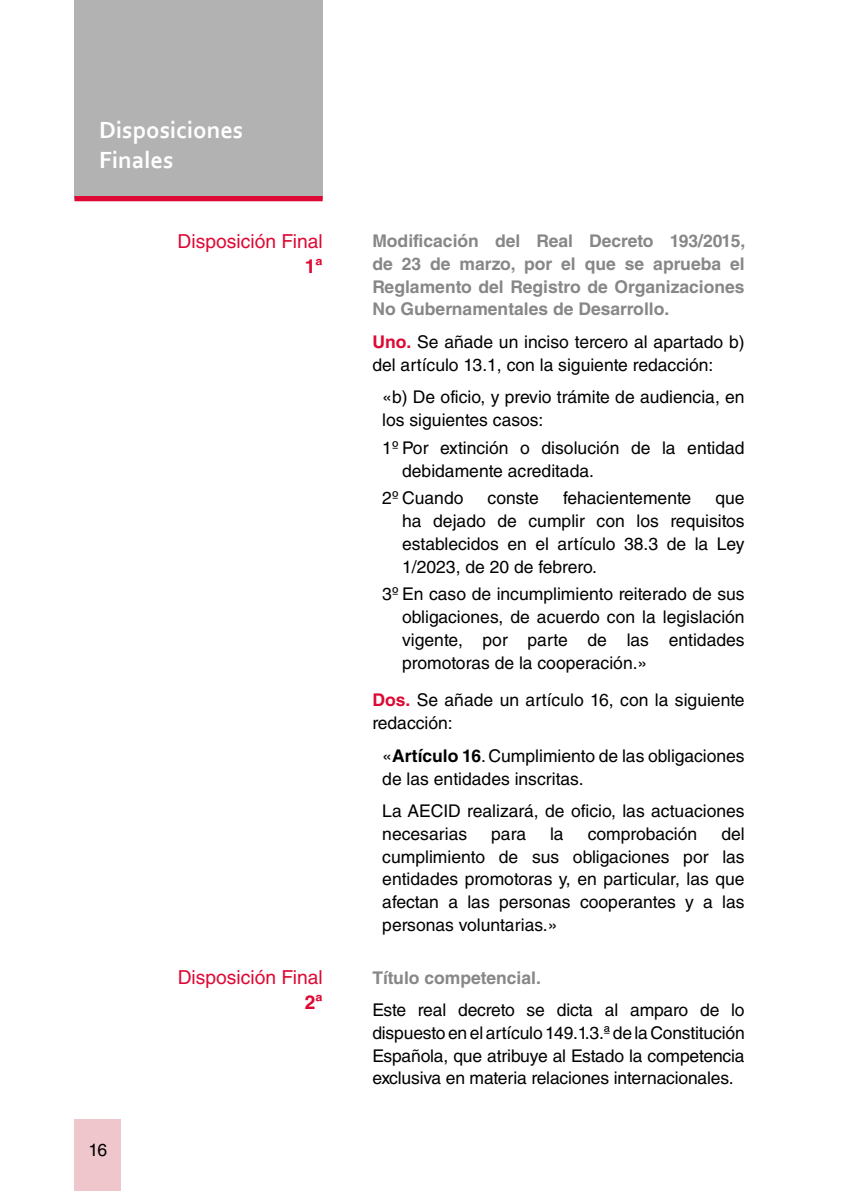
<style>
.page{position:relative;width:844px;height:1191px;background:#fff}
.page>*{position:absolute;margin:0;border:0;box-sizing:border-box;transform-origin:0 0}
.t1{font:700 24.5px/29.8px "Corbel";color:#fff}
.t2{font:19.25px "Helvetica LT Std";color:#dd0934}
.t3{font:700 19.25px "Helvetica LT Std";color:#dd0934}
.t4{font:17.5px/22.8px "Helvetica LT Std";color:#000}
.t5{font:700 17.5px/22.8px "Helvetica LT Std";color:#878787;text-align:justify}
.s1{font-weight:700;color:#dd0934}
.s2{font-weight:700}
</style>
<div class="page">
<div style="left:74px;top:1119px;width:47px;height:72px;background:#efc6cc"></div>
<div style="left:74px;top:0;width:248px;height:198px;background:#b3b2b2"></div>
<div style="left:74px;top:196px;width:248px;height:5px;background:#dd0934"></div>
<h1 class="t1" style="left:99px;top:114px;width:145px">Disposiciones<br>Finales</h1>
<p class="t2" style="left:177px;top:230px;width:146px">Disposición Final</p>
<p class="t3" style="left:305px;top:254px;width:19px">1ª</p>
<p class="t4" style="left:88px;top:1138px;width:20px">16</p>
<p class="t2" style="left:178px;top:966px;width:146px">Disposición Final</p>
<p class="t3" style="left:305px;top:990px;width:19px">2ª</p>
<p class="t5" style="left:372px;top:229px;width:374px">Modificación del Real Decreto 193/2015, de 23 de marzo, por el que se aprueba el Reglamento del Registro de Organizaciones No Gubernamentales de Desarrollo.</p>
<p class="t4" style="left:372px;top:330px;width:374px"><span class="s1">Uno.</span> Se añade un inciso tercero al apartado b) del artículo 13.1, con la siguiente redacción:</p>
<p class="t4" style="left:382px;top:386px;width:364px">«b) De oficio, y previo trámite de audiencia, en los siguientes casos:</p>
<p class="t4" style="left:402px;top:436px;width:344px;text-indent:-20px">1º Por extinción o disolución de la entidad debidamente acreditada.</p>
<p class="t4" style="left:382px;top:487px;width:83px">2º Cuando</p>
<p class="t4" style="left:487px;top:487px;width:53px">conste</p>
<p class="t4" style="left:563px;top:487px;width:130px">fehacientemente</p>
<p class="t4" style="left:402px;top:487px;width:344px;text-align:justify;text-indent:313px">que ha dejado de cumplir con los requisitos establecidos en el artículo 38.3 de la Ley 1/2023, de 20 de febrero.</p>
<p class="t4" style="left:402px;top:583px;width:344px;text-align:justify;text-indent:-20px">3º En caso de incumplimiento reiterado de sus obligaciones, de acuerdo con la legislación vigente, por parte de las entidades promotoras de la cooperación.»</p>
<p class="t4" style="left:372px;top:688px;width:374px"><span class="s1">Dos.</span> Se añade un artículo 16, con la siguiente redacción:</p>
<p class="t4" style="left:382px;top:744px;width:364px">«<span class="s2">Artículo 16</span>. Cumplimiento de las obligaciones de las entidades inscritas.</p>
<p class="t4" style="left:382px;top:799px;width:364px">La AECID realizará, de oficio, las actuaciones necesarias</p>
<p class="t4" style="left:491px;top:822px;width:36px">para</p>
<p class="t4" style="left:550px;top:822px;width:15px">la</p>
<p class="t4" style="left:587px;top:822px;width:111px">comprobación</p>
<p class="t4" style="left:382px;top:822px;width:364px;text-align:justify;text-indent:339px">del cumplimiento de sus obligaciones por las entidades promotoras y, en particular, las que afectan a las personas cooperantes y a las personas voluntarias.»</p>
<p class="t5" style="left:372px;top:965px;width:170px">Título competencial.</p>
<p class="t4" style="left:372px;top:998px;width:374px;text-align:justify">Este real decreto se dicta al amparo de lo dispuesto en el artículo 149.1.3.ª de la Constitución Española, que atribuye al Estado la competencia exclusiva en materia relaciones internacionales.</p>
</div>
